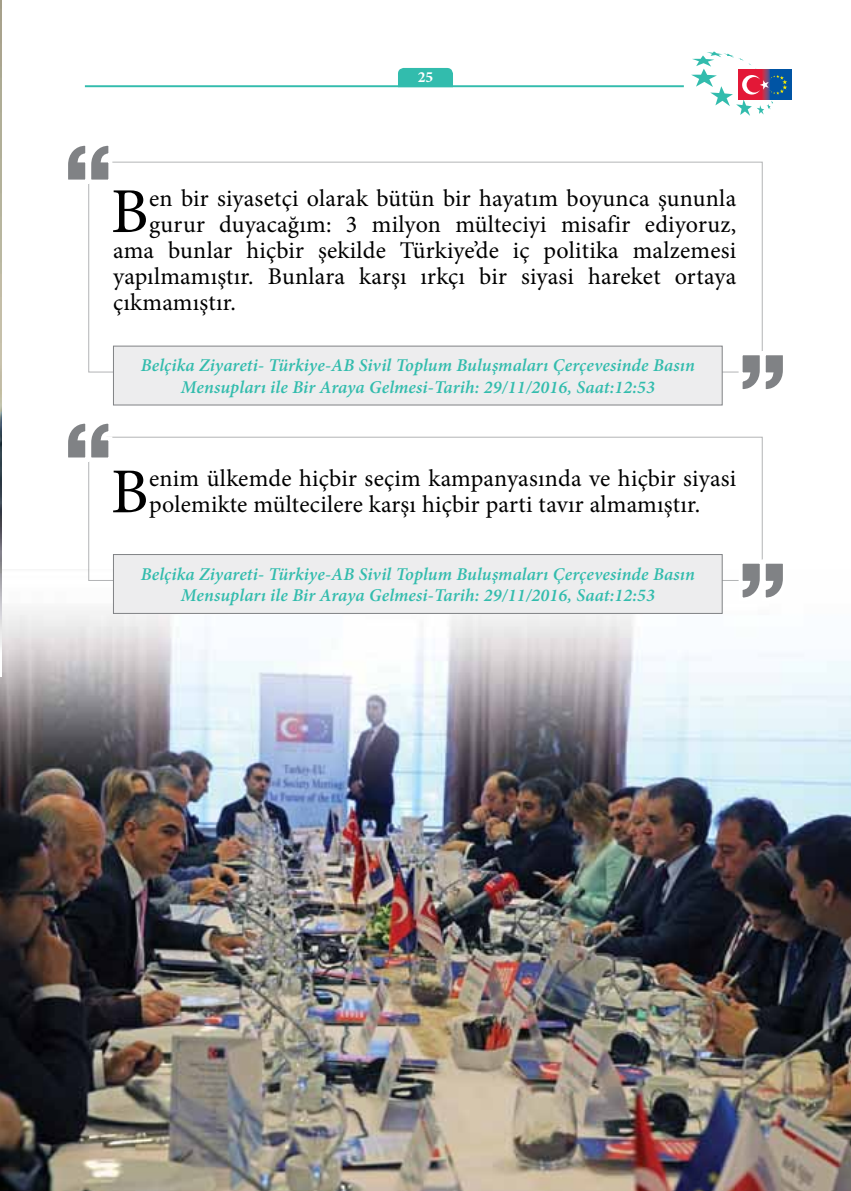
<style>
.page{position:relative;width:851px;height:1191px;background:#fff}
.page>*{position:absolute;margin:0;border:0;box-sizing:border-box;transform-origin:0 0}
.t1{font:64px "Minion Pro";color:#000}
.t2{font:24px/26px "Minion Pro";letter-spacing:.01em;color:#000}
.t3{font:italic 600 18px/21.6px "Minion Pro";letter-spacing:.005em;color:#32bcad;text-align:center}
.t4{font:700 15.6px "Minion Pro";color:#fff}
</style>
<div class="page">
<img style="left:0;top:569px;width:850px;height:622px">
<img style="left:0;top:0;width:1px;height:677px">
<svg style="left:68px;top:145px;width:47px;height:41px"></svg>
<svg style="left:736px;top:349px;width:47px;height:40px"></svg>
<div style="left:113px;top:345px;width:609px;height:60px;background:#ededee;border:1px solid #808285"></div>
<div style="left:88px;top:437px;width:674px;height:144px;background:#fff"></div>
<svg style="left:68px;top:423px;width:47px;height:40px"></svg>
<svg style="left:736px;top:558px;width:52px;height:45px"></svg>
<div style="left:113px;top:554px;width:609px;height:60px;background:#ededee;border:1px solid #808285"></div>
<svg style="left:398px;top:68px;width:55px;height:17px"></svg>
<hr style="left:85px;top:85px;width:598px;height:2px;background:#32bcad">
<div style="left:738px;top:70px;width:53px;height:29px;background:#0054a4"></div>
<svg style="left:691px;top:51px;width:96px;height:65px"></svg>
<p class="t4" style="left:417px;top:66px;width:17px">25</p>
<h1 class="t1" style="left:111px;top:169px;width:39px">B</h1>
<p class="t2" style="left:149px;top:185px;width:588px">en bir siyasetçi olarak bütün bir hayatım boyunca şununla</p>
<p class="t2" style="left:149px;top:211px;width:588px">gurur duyacağım: 3 milyon mülteciyi misafir ediyoruz,</p>
<p class="t2" style="left:113px;top:237px;width:624px">ama bunlar hiçbir şekilde Türkiye’de iç politika malzemesi</p>
<p class="t2" style="left:113px;top:263px;width:624px">yapılmamıştır. Bunlara karşı ırkçı bir siyasi hareket ortaya</p>
<p class="t2" style="left:113px;top:289px;width:124px">çıkmamıştır.</p>
<p class="t3" style="left:141px;top:354px;width:555px">Belçika Ziyareti- Türkiye-AB Sivil Toplum Buluşmaları Çerçevesinde Basın<br>Mensupları ile Bir Araya Gelmesi-Tarih: 29/11/2016, Saat:12:53</p>
<h1 class="t1" style="left:111px;top:449px;width:39px">B</h1>
<p class="t2" style="left:149px;top:466px;width:588px">enim ülkemde hiçbir seçim kampanyasında ve hiçbir siyasi polemikte mültecilere karşı hiçbir parti tavır almamıştır.</p>
<p class="t3" style="left:141px;top:563px;width:555px">Belçika Ziyareti- Türkiye-AB Sivil Toplum Buluşmaları Çerçevesinde Basın<br>Mensupları ile Bir Araya Gelmesi-Tarih: 29/11/2016, Saat:12:53</p>
</div>
